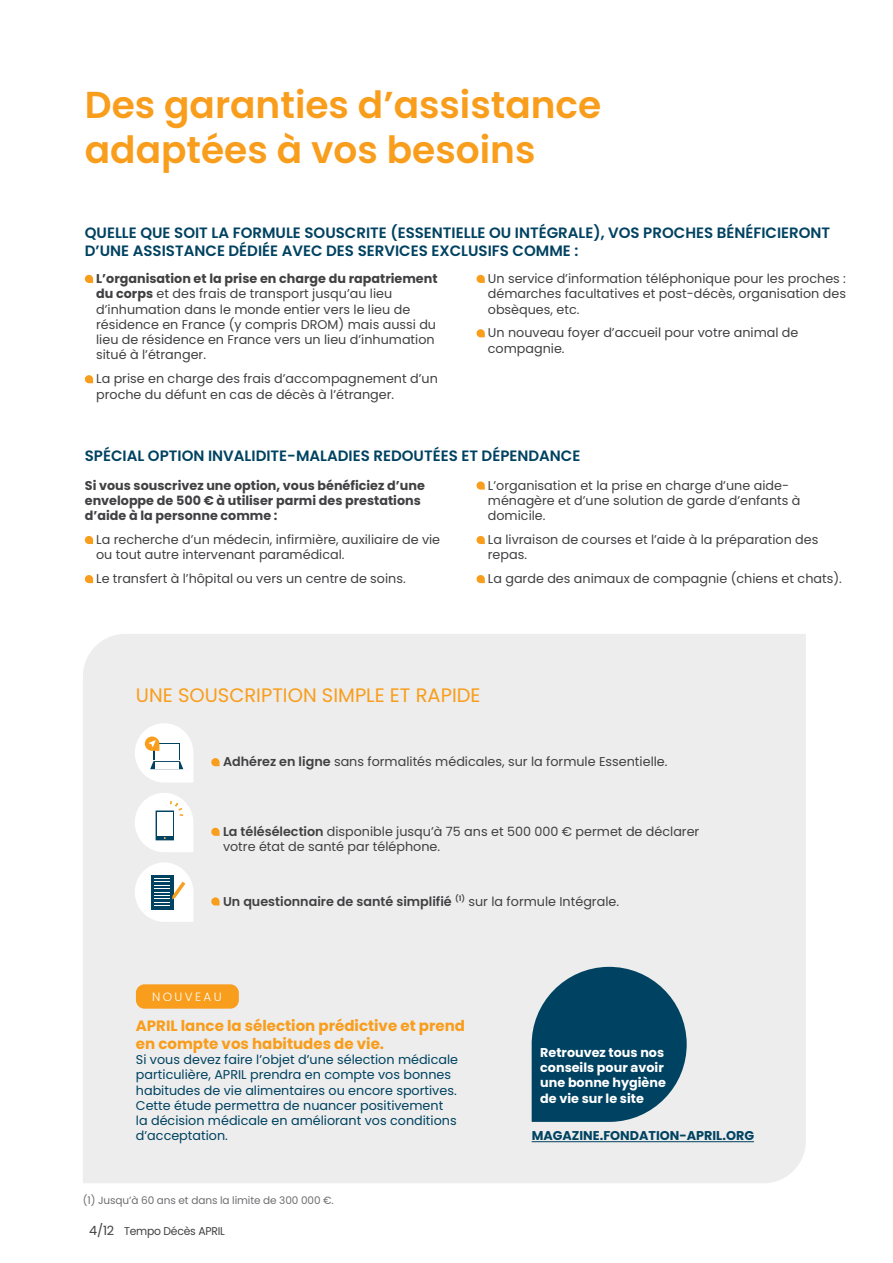
<style>
.page{position:relative;width:893px;height:1263px;background:#fff}
.page>*{position:absolute;margin:0;border:0;box-sizing:border-box;transform-origin:0 0}
.t1{font:600 37.5px/45px "Poppins";color:#f99d1c}
.t2{font:19.5px "Poppins";color:#f99d1c}
.t3{font:600 15px/18px "Poppins";color:#004261}
.t4{font:700 15px/18px "Poppins";color:#f99d1c}
.t5{font:12.75px/15.3px "Poppins";color:#414042}
.t6{font:12.75px/15.3px "Poppins";color:#004261}
.t7{font:700 12.75px/15.3px "Poppins";color:#414042}
.t8{font:700 12.75px/15.3px "Poppins";color:#fff}
.t9{font:600 12.75px "Poppins";color:#414042}
.t10{font:700 12.75px "Poppins";color:#004261}
.t11{font:300 12px "Poppins";letter-spacing:.2em;color:#fff}
.t12{font:11.25px "Poppins";letter-spacing:-.02em;color:#414042;scale:.96 1}
.t13{font:10.5px "Poppins";letter-spacing:-.01em;color:#6d6e71}
.s1{font-weight:700}
.s2{font-weight:600}
.s3{font-weight:400}
.s4{font-size:12.75px}
</style>
<div class="page">
<svg style="left:85px;top:275px;width:8px;height:8px"></svg>
<svg style="left:85px;top:375px;width:8px;height:8px"></svg>
<svg style="left:476px;top:275px;width:9px;height:8px"></svg>
<svg style="left:476px;top:329px;width:9px;height:8px"></svg>
<svg style="left:85px;top:536px;width:8px;height:8px"></svg>
<svg style="left:85px;top:575px;width:8px;height:8px"></svg>
<svg style="left:476px;top:481px;width:9px;height:9px"></svg>
<svg style="left:476px;top:536px;width:9px;height:8px"></svg>
<svg style="left:476px;top:575px;width:9px;height:8px"></svg>
<div style="left:83px;top:634px;width:723px;height:549px;background:#ecedec"></div>
<svg style="left:135px;top:723px;width:58px;height:60px"></svg>
<svg style="left:211px;top:758px;width:9px;height:8px"></svg>
<svg style="left:135px;top:792px;width:58px;height:60px"></svg>
<svg style="left:211px;top:828px;width:9px;height:8px"></svg>
<svg style="left:135px;top:862px;width:58px;height:60px"></svg>
<svg style="left:211px;top:897px;width:9px;height:8px"></svg>
<svg style="left:531px;top:966px;width:156px;height:156px;background:#296079"></svg>
<div style="left:136px;top:984px;width:103px;height:25px;background:#f99d1c;border-radius:9px"></div>
<hr style="left:532px;top:1141px;width:222px;height:1px;background:#004261">
<h1 class="t1" style="left:85px;top:83px;width:518px">Des garanties d’assistance adaptées à vos besoins</h1>
<p class="t3" style="left:85px;top:223px;width:747px">QUELLE QUE SOIT LA FORMULE SOUSCRITE (ESSENTIELLE OU INTÉGRALE), VOS PROCHES BÉNÉFICIERONT<br>D’UNE ASSISTANCE DÉDIÉE AVEC DES SERVICES EXCLUSIFS COMME :</p>
<p class="t5" style="left:96px;top:271px;width:343px"><span class="s1">L’organisation et la prise en charge du rapatriement du corps</span> et des frais de transport jusqu’au lieu d’inhumation dans le monde entier vers le lieu de résidence en France (y compris DROM) mais aussi du lieu de résidence en France vers un lieu d’inhumation situé à l’étranger.</p>
<p class="t5" style="left:96px;top:371px;width:343px">La prise en charge des frais d’accompagnement d’un proche du défunt en cas de décès à l’étranger.</p>
<p class="t5" style="left:488px;top:271px;width:360px;text-align:justify">Un service d’information téléphonique pour les proches : démarches facultatives et post-décès, organisation des obsèques, etc.</p>
<p class="t5" style="left:488px;top:325px;width:312px">Un nouveau foyer d’accueil pour votre animal de compagnie.</p>
<p class="t3" style="left:85px;top:447px;width:497px">SPÉCIAL OPTION INVALIDITE-MALADIES REDOUTÉES ET DÉPENDANCE</p>
<p class="t7" style="left:85px;top:478px;width:342px">Si vous souscrivez une option, vous bénéficiez d’une enveloppe de 500 € à utiliser parmi des prestations d’aide à la personne comme :</p>
<p class="t5" style="left:96px;top:532px;width:346px">La recherche d’un médecin, infirmière, auxiliaire de vie ou tout autre intervenant paramédical.</p>
<p class="t5" style="left:96px;top:571px;width:311px">Le transfert à l’hôpital ou vers un centre de soins.</p>
<p class="t5" style="left:488px;top:478px;width:314px">L’organisation et la prise en charge d’une aide&shy;ménagère et d’une solution de garde d’enfants à domicile.</p>
<p class="t5" style="left:488px;top:532px;width:332px">La livraison de courses et l’aide à la préparation des repas.</p>
<p class="t5" style="left:488px;top:571px;width:355px">La garde des animaux de compagnie (chiens et chats).</p>
<h2 class="t2" style="left:136px;top:684px;width:346px">UNE SOUSCRIPTION SIMPLE ET RAPIDE</h2>
<p class="t5" style="left:223px;top:754px;width:446px"><span class="s2">Adhérez en ligne</span> sans formalités médicales, sur la formule Essentielle.</p>
<p class="t5" style="left:223px;top:824px;width:478px"><span class="s2">La télésélection</span> disponible jusqu’à 75 ans et 500 000 € permet de déclarer votre état de santé par téléphone.</p>
<p class="t9" style="left:223px;top:894px;width:398px">Un questionnaire de santé simplifié <sup>(1)</sup> <span class="s3">sur la formule Intégrale.</span></p>
<p class="t11" style="left:152px;top:990px;width:71px">NOUVEAU</p>
<p class="t4" style="left:136px;top:1016px;width:331px">APRIL lance la sélection prédictive et prend en compte vos habitudes de vie.</p>
<p class="t6" style="left:136px;top:1052px;width:324px">Si vous devez faire l’objet d’une sélection médicale particulière, APRIL prendra en compte vos bonnes habitudes de vie alimentaires ou encore sportives.<br>Cette étude permettra de nuancer positivement la décision médicale en améliorant vos conditions d’acceptation.</p>
<p class="t13" style="left:83px;top:1194px;width:252px">(1) Jusqu’à 60 ans et dans la limite de 300 000 €.</p>
<p class="t12" style="left:89px;top:1225px;width:143px"><span class="s4">4/12</span> Tempo Décès APRIL</p>
<p class="t8" style="left:540px;top:1045px;width:127px">Retrouvez tous nos conseils pour avoir une bonne hygiène de vie sur le site</p>
<p class="t10" style="left:532px;top:1128px;width:224px">MAGAZINE.FONDATION-APRIL.ORG</p>
</div>
